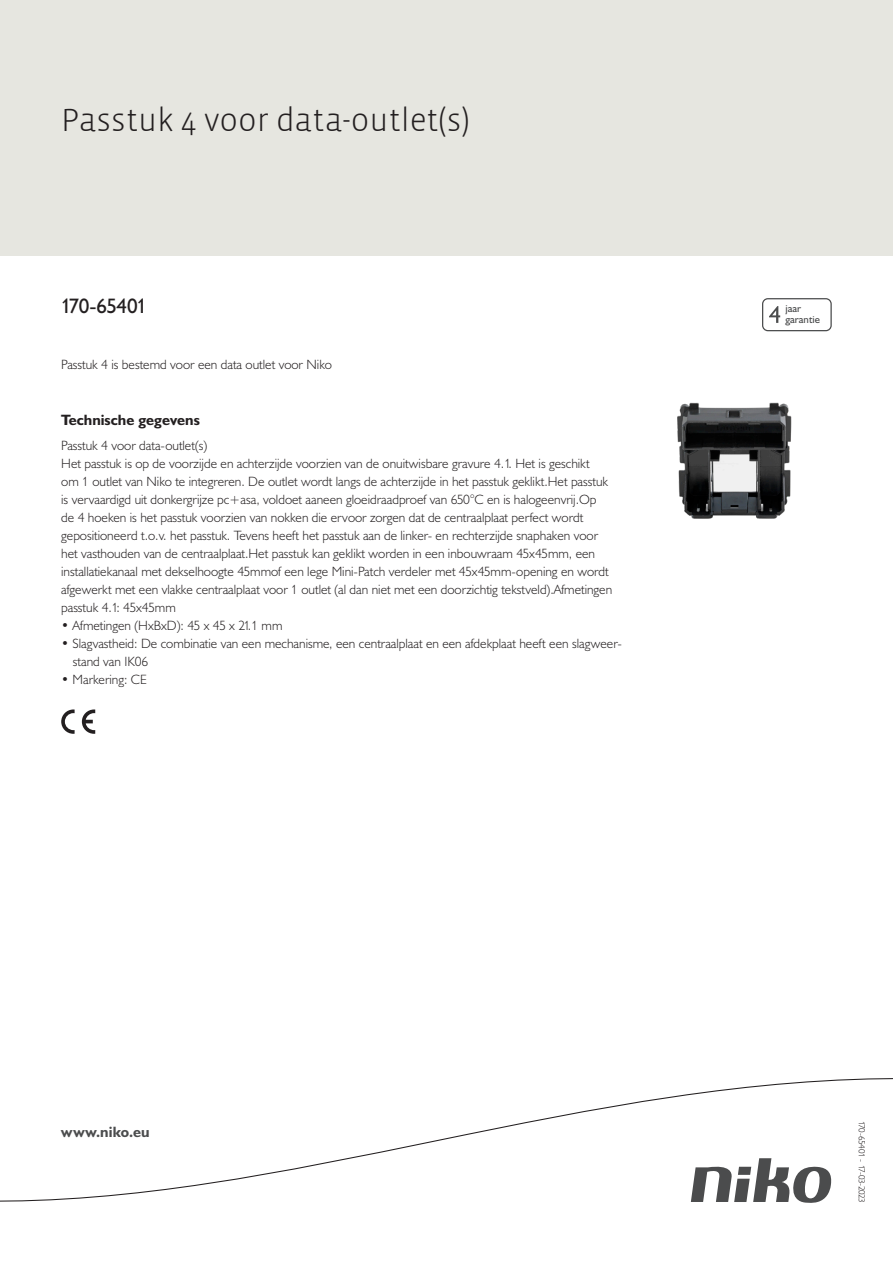
<style>
.page{position:relative;width:893px;height:1263px;background:#fff}
.page>*{position:absolute;margin:0;border:0;box-sizing:border-box;transform-origin:0 0}
.Title_datasheets{font:300 33px "Vista Sans";color:#231f20}
.Article_number{font:21px "Humanist 521 BT";letter-spacing:-.03em;color:#231f20}
.Titles_parts{font:700 15px "Humanist 521 BT";color:#231f20}
.titel_afbeelding{font:700 15px "Humanist 521 BT";letter-spacing:.005em;color:#4b4c4d}
.Platte_tekst_CAB{font:300 13.5px/18px "Humanist 521 BT";color:#231f20}
.USP_Bullets{font:300 13.5px/18px "Humanist 521 BT";color:#231f20}
.t1{font:10.8px/10.8px "Humanist 521 BT";color:#4b4c4d}
.Revision{font:300 9px "Humanist 521 BT";letter-spacing:-.05em;color:#231f20}
</style>
<div class="page">
<div style="left:0;top:0;width:893px;height:255px;background:#e6e6e0"></div>
<svg style="left:82px;top:709px;width:13px;height:25px"></svg>
<svg style="left:61px;top:709px;width:14px;height:25px"></svg>
<svg style="left:762px;top:298px;width:70px;height:33px"></svg>
<svg style="left:0;top:1078px;width:893px;height:125px"></svg>
<img style="left:677px;top:402px;width:115px;height:117px">
<p class="Title_datasheets" style="left:61px;top:100px;width:410px">Passtuk 4 voor data-outlet(s)</p>
<p class="Article_number" style="left:61px;top:293px;width:88px">170-65401</p>
<p class="t1" style="left:785px;top:303px;width:36px">jaar garantie</p>
<p class="Platte_tekst_CAB" style="left:61px;top:355px;width:272px">Passtuk 4 is bestemd voor een data outlet voor Niko</p>
<p class="Titles_parts" style="left:61px;top:411px;width:140px">Technische gegevens</p>
<p class="Platte_tekst_CAB" style="left:61px;top:436px;width:147px">Passtuk 4 voor data-outlet(s)</p>
<p class="Platte_tekst_CAB" style="left:61px;top:454px;width:552px">Het passtuk is op de voorzijde en achterzijde voorzien van de onuitwisbare gravure 4.1. Het is geschikt<br>om 1 outlet van Niko te integreren. De outlet wordt langs de achterzijde in het passtuk geklikt.Het passtuk is vervaardigd uit donkergrijze pc+asa, voldoet aaneen gloeidraadproef van 650°C en is halogeenvrij.Op de 4 hoeken is het passtuk voorzien van nokken die ervoor zorgen dat de centraalplaat perfect wordt gepositioneerd t.o.v. het passtuk. Tevens heeft het passtuk aan de linker- en rechterzijde snaphaken voor het vasthouden van de centraalplaat.Het passtuk kan geklikt worden in een inbouwraam 45x45mm, een installatiekanaal met dekselhoogte 45mmof een lege Mini-Patch verdeler met 45x45mm-opening en wordt afgewerkt met een vlakke centraalplaat voor 1 outlet (al dan niet met een doorzichtig tekstveld).Afmetingen passtuk 4.1: 45x45mm</p>
<p class="USP_Bullets" style="left:61px;top:616px;width:223px">• Afmetingen (HxBxD): 45 x 45 x 21.1 mm</p>
<p class="USP_Bullets" style="left:73px;top:634px;width:550px;text-indent:-12px">• Slagvastheid: De combinatie van een mechanisme, een centraalplaat en een afdekplaat heeft een slagweer&shy;stand van IK06</p>
<p class="USP_Bullets" style="left:61px;top:670px;width:87px">• Markering: CE</p>
<p class="titel_afbeelding" style="left:61px;top:1122px;width:90px">www.niko.eu</p>
<p class="Revision" style="left:868px;top:1121px;width:83px;rotate:90deg">170-65401 - 17-03-2023</p>
</div>
